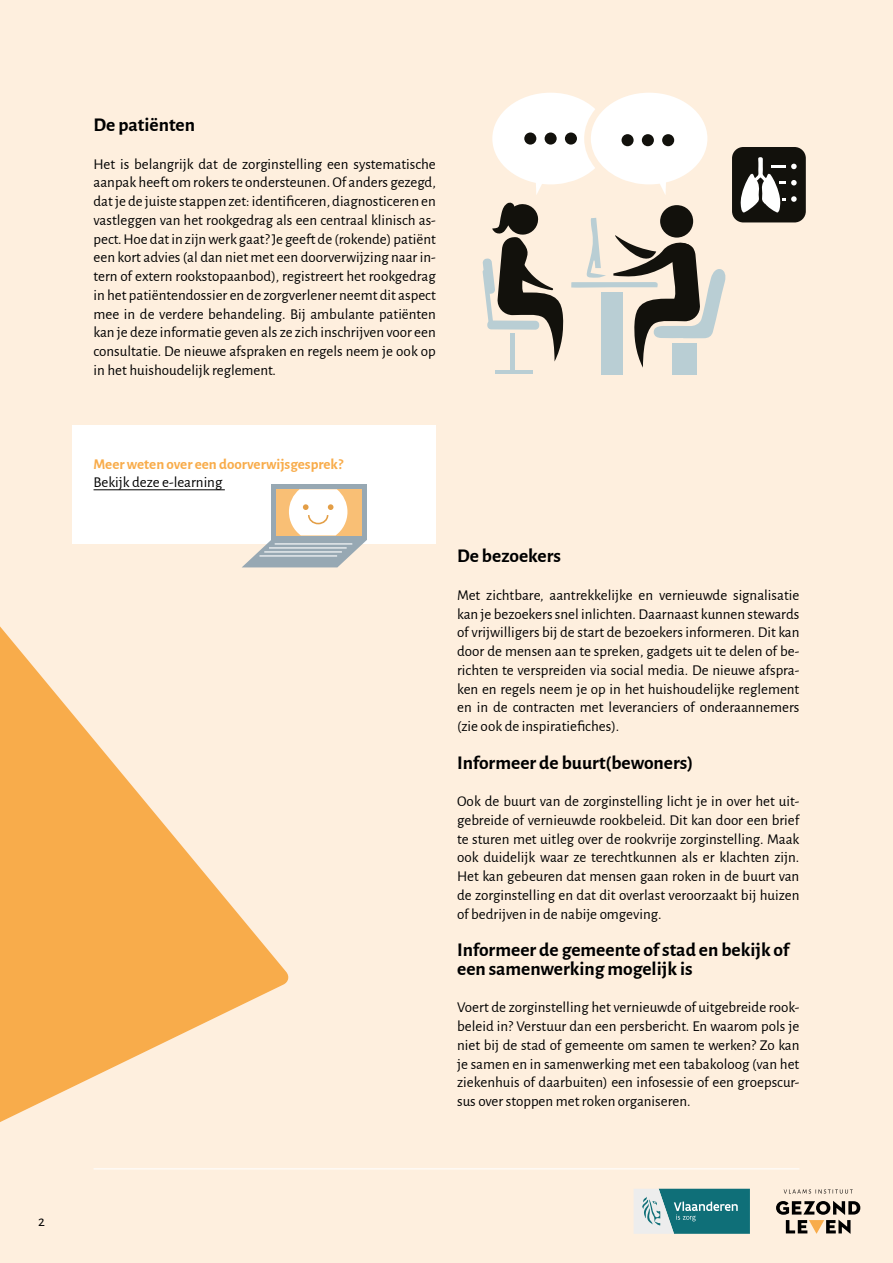
<style>
.page{position:relative;width:893px;height:1263px;background:#feefde}
.page>*{position:absolute;margin:0;border:0;box-sizing:border-box;transform-origin:0 0}
.t1{font:700 19.5px/18.8px "Alegreya Sans";color:#000}
.t2{font:15px/18.8px "Alegreya Sans";color:#000;text-align:justify}
.t3{font:700 15px "Alegreya Sans";color:#f8ac4b}
</style>
<div class="page">
<div style="left:72px;top:425px;width:364px;height:119px;background:#fff"></div>
<svg style="left:0;top:489px;width:290px;height:681px"></svg>
<svg style="left:776px;top:1201px;width:84px;height:33px"></svg>
<svg style="left:784px;top:1189px;width:69px;height:4px"></svg>
<svg style="left:634px;top:1189px;width:116px;height:45px;background:#54969c"></svg>
<hr style="left:94px;top:489px;width:131px;height:1px;background:#000">
<div style="left:271px;top:484px;width:96px;height:56px;background:#97a8b3"></div>
<svg style="left:242px;top:489px;width:125px;height:78px"></svg>
<div style="left:602px;top:292px;width:21px;height:83px;background:#b9ced4"></div>
<div style="left:672px;top:344px;width:25px;height:31px;background:#b9ced4"></div>
<div style="left:660px;top:205px;width:33px;height:33px;background:#12110c;border-radius:50%"></div>
<div style="left:510px;top:333px;width:5px;height:38px;background:#b9ced4"></div>
<hr style="left:495px;top:371px;width:38px;height:3px;background:#b9ced4">
<svg style="left:482px;top:203px;width:82px;height:158px"></svg>
<svg style="left:571px;top:218px;width:155px;height:150px"></svg>
<svg style="left:492px;top:93px;width:215px;height:102px"></svg>
<div style="left:732px;top:147px;width:74px;height:75px;background:#12110c;border-radius:11px"></div>
<svg style="left:740px;top:157px;width:57px;height:56px"></svg>
<hr style="left:94px;top:1168px;width:705px;height:1px;background:#fff">
<p class="t2" style="left:38px;top:1211px;width:8px">2</p>
<h1 class="t1" style="left:94px;top:114px;width:103px">De patiënten</h1>
<p class="t2" style="left:94px;top:154px;width:344px">Het is belangrijk dat de zorginstelling een systematische aanpak heeft om rokers te ondersteunen. Of anders gezegd, dat je de juiste stappen zet: identificeren, diagnosticeren en vastleggen van het rookgedrag als een centraal klinisch as&shy;pect. Hoe dat in zijn werk gaat? Je geeft de (rokende) patiënt een kort advies (al dan niet met een doorverwijzing naar in&shy;tern of extern rookstopaanbod), registreert het rookgedrag in het patiëntendossier en de zorgverlener neemt dit aspect mee in de verdere behandeling. Bij ambulante patiënten kan je deze informatie geven als ze zich inschrijven voor een consultatie. De nieuwe afspraken en regels neem je ook op in het huishoudelijk reglement.</p>
<p class="t3" style="left:94px;top:453px;width:251px">Meer weten over een doorverwijsgesprek?</p>
<p class="t2" style="left:94px;top:472px;width:130px">Bekijk deze e-learning</p>
<h1 class="t1" style="left:457px;top:545px;width:105px">De bezoekers</h1>
<p class="t2" style="left:457px;top:585px;width:344px">Met zichtbare, aantrekkelijke en vernieuwde signalisatie kan je bezoekers snel inlichten. Daarnaast kunnen stewards of vrijwilligers bij de start de bezoekers informeren. Dit kan door de mensen aan te spreken, gadgets uit te delen of be&shy;richten te verspreiden via social media. De nieuwe afspra&shy;ken en regels neem je op in het huishoudelijke reglement en in de contracten met leveranciers of onderaannemers (zie ook de inspiratiefiches).</p>
<h1 class="t1" style="left:457px;top:751px;width:238px">Informeer de buurt(bewoners)</h1>
<p class="t2" style="left:457px;top:791px;width:344px">Ook de buurt van de zorginstelling licht je in over het uit&shy;gebreide of vernieuwde rookbeleid. Dit kan door een brief te sturen met uitleg over de rookvrije zorginstelling. Maak ook duidelijk waar ze terechtkunnen als er klachten zijn.<br>Het kan gebeuren dat mensen gaan roken in de buurt van de zorginstelling en dat dit overlast veroorzaakt bij huizen of bedrijven in de nabije omgeving.</p>
<h1 class="t1" style="left:457px;top:939px;width:334px">Informeer de gemeente of stad en bekijk of een samenwerking mogelijk is</h1>
<p class="t2" style="left:457px;top:997px;width:344px">Voert de zorginstelling het vernieuwde of uitgebreide rook&shy;beleid in? Verstuur dan een persbericht. En waarom pols je niet bij de stad of gemeente om samen te werken? Zo kan je samen en in samenwerking met een tabakoloog (van het ziekenhuis of daarbuiten) een infosessie of een groepscur&shy;sus over stoppen met roken organiseren.</p>
</div>
